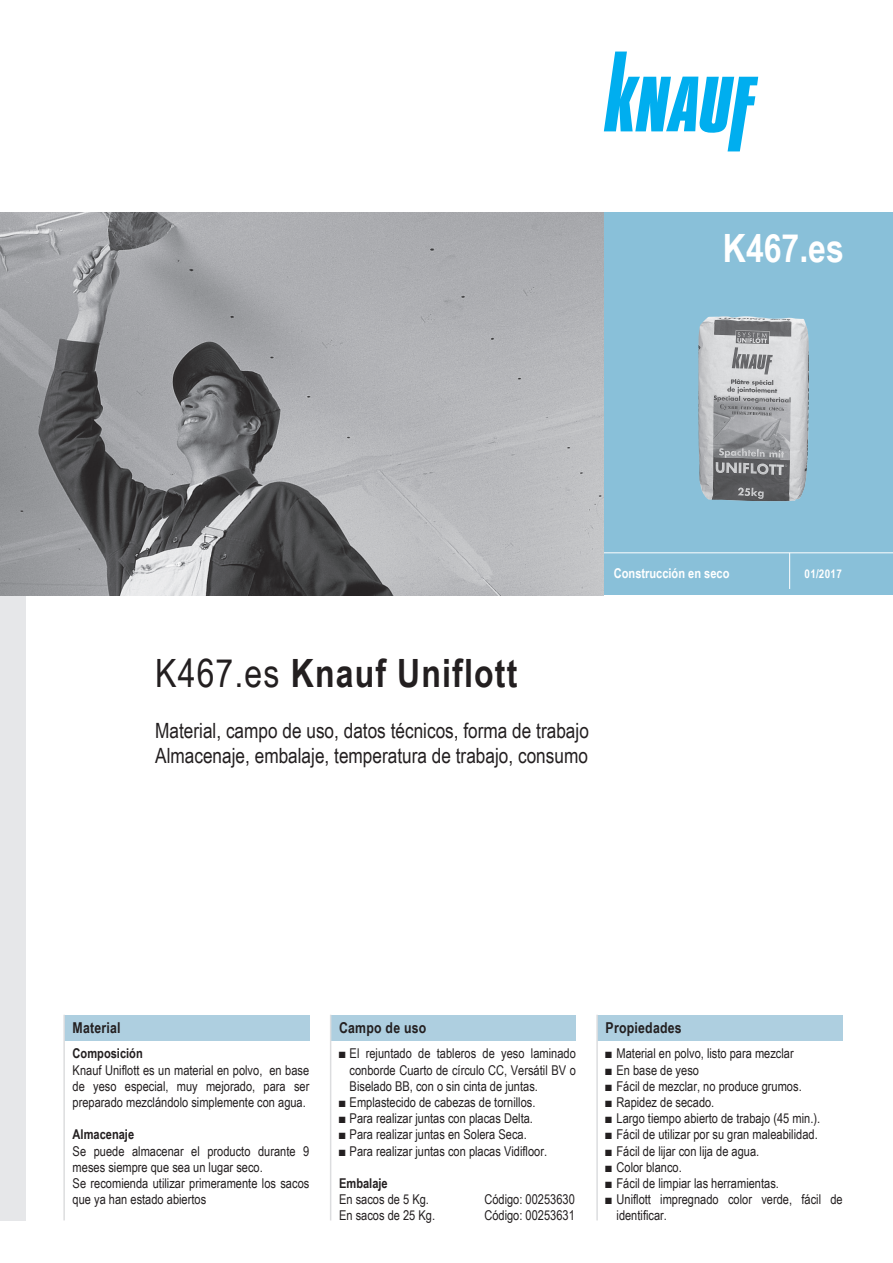
<style>
.page{position:relative;width:893px;height:1263px;background:#fff}
.page>*{position:absolute;margin:0;border:0;box-sizing:border-box;transform-origin:0 0}
.t1{font:700 39px "Arial Narrow";letter-spacing:.03em;color:#231f20}
.t2{font:700 39px "Arial Narrow";color:#fff}
.t3{font:21px/25.2px "Arial Narrow";color:#231f20}
.t4{font:700 15px "Arial Narrow";letter-spacing:.015em;color:#231f20}
.t5{font:13.5px/16.2px "Arial Narrow";color:#231f20;text-align:justify}
.t6{font:700 13.5px "Arial Narrow";color:#231f20}
.t7{font:700 13.5px "Arial Narrow";color:#fff}
.t8{font:700 12px "Arial Narrow";letter-spacing:.03em;color:#fff}
.s1{font-weight:400}
</style>
<div class="page">
<div style="left:64px;top:1015px;width:245px;height:25px;background:#aecfe0"></div>
<div style="left:331px;top:1015px;width:245px;height:25px;background:#aecfe0"></div>
<div style="left:597px;top:1015px;width:245px;height:25px;background:#aecfe0"></div>
<hr style="left:63px;top:1015px;width:2px;height:205px;background:#dcdddf">
<hr style="left:330px;top:1015px;width:1px;height:205px;background:#dcdddf">
<hr style="left:596px;top:1015px;width:2px;height:205px;background:#dcdddf">
<svg style="left:604px;top:52px;width:154px;height:99px"></svg>
<div style="left:604px;top:213px;width:289px;height:382px;background:#89c0d9"></div>
<div style="left:0;top:595px;width:26px;height:625px;background:#e6e7e9"></div>
<hr style="left:604px;top:552px;width:289px;height:1px;background:#fff">
<hr style="left:789px;top:553px;width:1px;height:36px;background:#fff">
<img style="left:0;top:213px;width:604px;height:382px">
<img style="left:698px;top:316px;width:111px;height:185px">
<h1 class="t2" style="left:723px;top:219px;width:122px">K467.es</h1>
<p class="t7" style="left:614px;top:563px;width:117px">Construcción en seco</p>
<p class="t8" style="left:804px;top:565px;width:39px">01/2017</p>
<h1 class="t1" style="left:155px;top:644px;width:364px"><span class="s1">K467.es</span> Knauf Uniflott</h1>
<h2 class="t3" style="left:155px;top:717px;width:435px">Material, campo de uso, datos técnicos, forma de trabajo<br>Almacenaje, embalaje, temperatura de trabajo, consumo</h2>
<p class="t4" style="left:73px;top:1016px;width:50px">Material</p>
<p class="t4" style="left:339px;top:1016px;width:89px">Campo de uso</p>
<p class="t4" style="left:606px;top:1016px;width:78px">Propiedades</p>
<p class="t6" style="left:73px;top:1043px;width:72px">Composición</p>
<p class="t5" style="left:73px;top:1061px;width:238px">Knauf Uniflott es un material en polvo, en base de yeso especial, muy mejorado, para ser preparado mezclándolo simplemente con agua.</p>
<p class="t6" style="left:73px;top:1124px;width:63px">Almacenaje</p>
<p class="t5" style="left:73px;top:1142px;width:238px;text-align:left">Se puede almacenar el producto durante 9 meses siempre que sea un lugar seco.<br>Se recomienda utilizar primeramente los sacos que ya han estado abiertos</p>
<p class="t5" style="left:350px;top:1045px;width:228px;text-indent:-11px">■ El rejuntado de tableros de yeso laminado conborde Cuarto de círculo CC, Versátil BV o Biselado BB, con o sin cinta de juntas.</p>
<p class="t5" style="left:339px;top:1094px;width:198px">■ Emplastecido de cabezas de tornillos.</p>
<p class="t5" style="left:339px;top:1110px;width:195px">■ Para realizar juntas con placas Delta.</p>
<p class="t5" style="left:339px;top:1126px;width:189px">■ Para realizar juntas en Solera Seca.</p>
<p class="t5" style="left:339px;top:1142px;width:210px">■ Para realizar juntas con placas Vidifloor.</p>
<p class="t6" style="left:339px;top:1173px;width:50px">Embalaje</p>
<p class="t5" style="left:339px;top:1191px;width:91px">En sacos de 5 Kg.</p>
<p class="t5" style="left:484px;top:1191px;width:92px">Código: 00253630</p>
<p class="t5" style="left:339px;top:1207px;width:98px">En sacos de 25 Kg.</p>
<p class="t5" style="left:484px;top:1207px;width:92px">Código: 00253631</p>
<p class="t5" style="left:606px;top:1045px;width:190px">■ Material en polvo, listo para mezclar</p>
<p class="t5" style="left:606px;top:1061px;width:95px">■ En base de yeso</p>
<p class="t5" style="left:606px;top:1077px;width:198px">■ Fácil de mezclar, no produce grumos.</p>
<p class="t5" style="left:606px;top:1094px;width:110px">■ Rapidez de secado.</p>
<p class="t5" style="left:606px;top:1110px;width:216px">■ Largo tiempo abierto de trabajo (45 min.).</p>
<p class="t5" style="left:606px;top:1126px;width:214px">■ Fácil de utilizar por su gran maleabilidad.</p>
<p class="t5" style="left:606px;top:1142px;width:155px">■ Fácil de lijar con lija de agua.</p>
<p class="t5" style="left:606px;top:1158px;width:78px">■ Color blanco.</p>
<p class="t5" style="left:606px;top:1175px;width:175px">■ Fácil de limpiar las herramientas.</p>
<p class="t5" style="left:616px;top:1191px;width:228px;text-indent:-11px">■ Uniflott impregnado color verde, fácil de identificar.</p>
</div>
